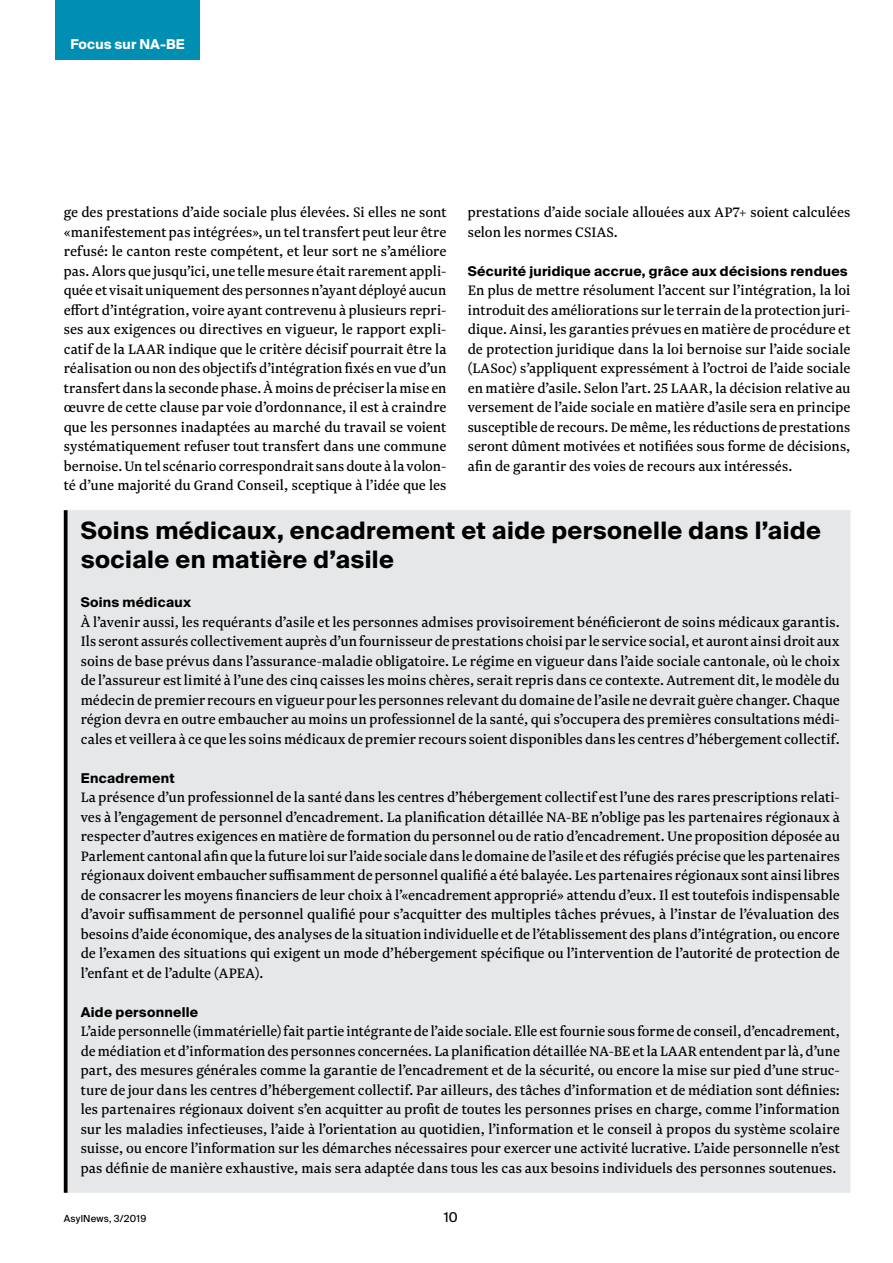
<style>
.page{position:relative;width:893px;height:1263px;background:#fff}
.page>*{position:absolute;margin:0;border:0;box-sizing:border-box;transform-origin:0 0}
.t1{font:700 24px/29.2px "Suisse Intl";letter-spacing:.015em;color:#000}
.t2{font:16.05px/19.5px "Newzald";letter-spacing:.005em;color:#000;text-align:justify}
.t3{font:700 13.5px "Suisse Intl";letter-spacing:.02em;color:#000}
.t4{font:700 13.5px "Suisse Intl";letter-spacing:.01em;color:#fff}
.t5{font:13.5px "Suisse Intl";color:#000}
.t6{font:9.75px "Suisse Intl";letter-spacing:.02em;color:#000}
</style>
<div class="page">
<div style="left:68px;top:510px;width:782px;height:683px;background:#e6e7e8"></div>
<svg style="left:64px;top:510px;width:4px;height:683px;background:#1a1a1a"></svg>
<div style="left:55px;top:0;width:145px;height:60px;background:#008eb2"></div>
<p class="t4" style="left:70px;top:36px;width:116px">Focus sur NA-BE</p>
<p class="t2" style="left:64px;top:202px;width:384px">ge des prestations d’aide sociale plus élevées. Si elles ne sont «manifestement pas intégrées», un tel transfert peut leur être refusé: le canton reste compétent, et leur sort ne s’améliore pas. Alors que jusqu’ici, une telle mesure était rarement appli&shy;quée et visait uniquement des personnes n’ayant déployé aucun effort d’intégration, voire ayant contrevenu à plusieurs repri&shy;ses aux exigences ou directives en vigueur, le rapport expli&shy;catif de la LAAR indique que le critère décisif pourrait être la réalisation ou non des objectifs d’intégration fixés en vue d’un transfert dans la seconde phase. À moins de préciser la mise en œuvre de cette clause par voie d’ordonnance, il est à craindre que les personnes inadaptées au marché du travail se voient systématiquement refuser tout transfert dans une commune bernoise. Un tel scénario correspondrait sans doute à la volon&shy;té d’une majorité du Grand Conseil, sceptique à l’idée que les</p>
<p class="t2" style="left:468px;top:202px;width:384px">prestations d’aide sociale allouées aux AP7+ soient calculées selon les normes CSIAS.</p>
<p class="t3" style="left:468px;top:263px;width:382px">Sécurité juridique accrue, grâce aux décisions rendues</p>
<p class="t2" style="left:468px;top:280px;width:384px">En plus de mettre résolument l’accent sur l’intégration, la loi introduit des améliorations sur le terrain de la protection juri&shy;dique. Ainsi, les garanties prévues en matière de procédure et de protection juridique dans la loi bernoise sur l’aide sociale (LASoc) s’appliquent expressément à l’octroi de l’aide sociale en matière d’asile. Selon l’art. 25 LAAR, la décision relative au versement de l’aide sociale en matière d’asile sera en principe susceptible de recours. De même, les réductions de prestations seront dûment motivées et notifiées sous forme de décisions, afin de garantir des voies de recours aux intéressés.</p>
<h1 class="t1" style="left:81px;top:516px;width:742px">Soins médicaux, encadrement et aide personelle dans l’aide sociale en matière d’asile</h1>
<p class="t3" style="left:81px;top:595px;width:112px">Soins médicaux</p>
<p class="t2" style="left:81px;top:612px;width:761px">À l’avenir aussi, les requérants d’asile et les personnes admises provisoirement bénéficieront de soins médicaux garantis.<br>Ils seront assurés collectivement auprès d’un fournisseur de prestations choisi par le service social, et auront ainsi droit aux soins de base prévus dans l’assurance-maladie obligatoire. Le régime en vigueur dans l’aide sociale cantonale, où le choix de l’assureur est limité à l’une des cinq caisses les moins chères, serait repris dans ce contexte. Autrement dit, le modèle du médecin de premier recours en vigueur pour les personnes relevant du domaine de l’asile ne devrait guère changer. Chaque région devra en outre embaucher au moins un professionnel de la santé, qui s’occupera des premières consultations médi&shy;cales et veillera à ce que les soins médicaux de premier recours soient disponibles dans les centres d’hébergement collectif.</p>
<p class="t3" style="left:81px;top:770px;width:95px">Encadrement</p>
<p class="t2" style="left:81px;top:787px;width:761px">La présence d’un professionnel de la santé dans les centres d’hébergement collectif est l’une des rares prescriptions relati&shy;ves à l’engagement de personnel d’encadrement. La planification détaillée NA-BE n’oblige pas les partenaires régionaux à respecter d’autres exigences en matière de formation du personnel ou de ratio d’encadrement. Une proposition déposée au Parlement cantonal afin que la future loi sur l’aide sociale dans le domaine de l’asile et des réfugiés précise que les partenaires régionaux doivent embaucher suffisamment de personnel qualifié a été balayée. Les partenaires régionaux sont ainsi libres de consacrer les moyens financiers de leur choix à l’«encadrement approprié» attendu d’eux. Il est toutefois indispensable d’avoir suffisamment de personnel qualifié pour s’acquitter des multiples tâches prévues, à l’instar de l’évaluation des besoins d’aide économique, des analyses de la situation individuelle et de l’établissement des plans d’intégration, ou encore de l’examen des situations qui exigent un mode d’hébergement spécifique ou l’intervention de l’autorité de protection de l’enfant et de l’adulte (APEA).</p>
<p class="t3" style="left:81px;top:1004px;width:119px">Aide personnelle</p>
<p class="t2" style="left:81px;top:1021px;width:761px">L’aide personnelle (immatérielle) fait partie intégrante de l’aide sociale. Elle est fournie sous forme de conseil, d’encadrement, de médiation et d’information des personnes concernées. La planification détaillée NA-BE et la LAAR entendent par là, d’une part, des mesures générales comme la garantie de l’encadrement et de la sécurité, ou encore la mise sur pied d’une struc&shy;ture de jour dans les centres d’hébergement collectif. Par ailleurs, des tâches d’information et de médiation sont définies: les partenaires régionaux doivent s’en acquitter au profit de toutes les personnes prises en charge, comme l’information sur les maladies infectieuses, l’aide à l’orientation au quotidien, l’information et le conseil à propos du système scolaire suisse, ou encore l’information sur les démarches nécessaires pour exercer une activité lucrative. L’aide personnelle n’est pas définie de manière exhaustive, mais sera adaptée dans tous les cas aux besoins individuels des personnes soutenues.</p>
<p class="t6" style="left:64px;top:1212px;width:84px">AsylNews, 3/2019</p>
<p class="t5" style="left:444px;top:1209px;width:15px">10</p>
</div>
